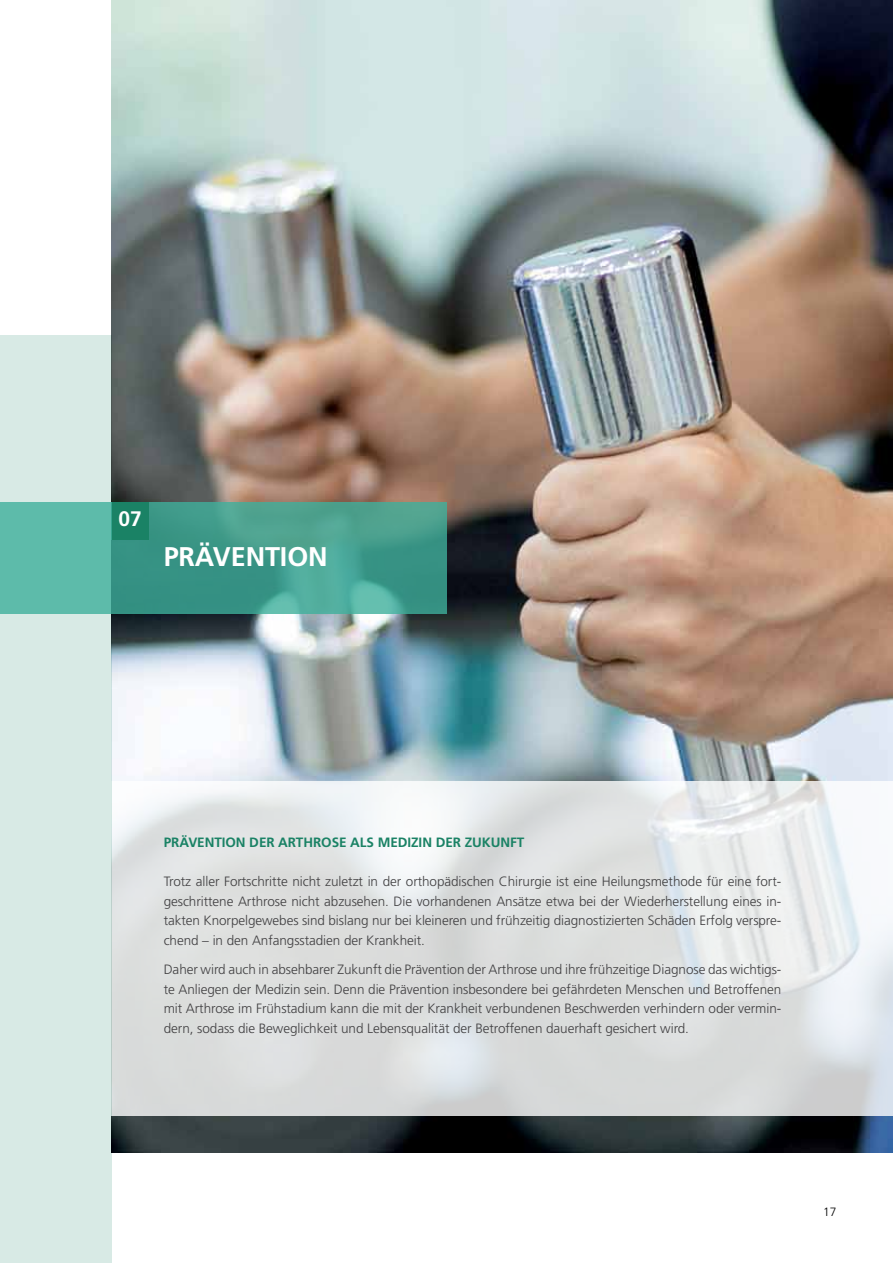
<style>
.page{position:relative;width:893px;height:1263px;background:#fff}
.page>*{position:absolute;margin:0;border:0;box-sizing:border-box;transform-origin:0 0}
.t1{font:700 27px "Frutiger LT Pro";color:#fff}
.t2{font:700 21px "Frutiger LT Pro";color:#fff}
.t3{font:300 13.5px/19.5px "Frutiger LT Pro";letter-spacing:-.005em;color:#414042;text-align:justify}
.t4{font:700 13.5px "Frutiger LT Pro";letter-spacing:-.005em;color:#1a8265}
.t5{font:300 12px "Frutiger LT Pro";color:#000}
</style>
<div class="page">
<img style="left:112px;top:0;width:781px;height:1152px">
<svg style="left:112px;top:502px;width:334px;height:112px;background:#429c8c"></svg>
<div style="left:112px;top:502px;width:37px;height:37px;background:#1a8265"></div>
<svg style="left:112px;top:781px;width:781px;height:335px;background:#dfe2e2"></svg>
<div style="left:0;top:335px;width:112px;height:928px;background:#d8eae5"></div>
<div style="left:0;top:502px;width:112px;height:112px;background:#5dbbaa"></div>
<h2 class="t2" style="left:119px;top:506px;width:25px">07</h2>
<h1 class="t1" style="left:164px;top:541px;width:65px">PRÄVENTI</h1>
<h1 class="t1" style="left:287px;top:541px;width:38px">ON</h1>
<p class="t4" style="left:164px;top:835px;width:33px">PRÄVENTI</p>
<p class="t4" style="left:226px;top:835px;width:134px">ON DER ARTHROSE ALS</p>
<p class="t4" style="left:378px;top:835px;width:146px">MEDIZIN DER ZUKUNFT</p>
<p class="t3" style="left:164px;top:872px;width:619px">Trotz aller Fortschritte nicht zuletzt in der orthopädischen Chirurgie ist eine Heilungsmethode für eine fort&shy;geschrittene Arthrose nicht abzusehen. Die vorhandenen Ansätze etwa bei der Wiederherstellung eines in&shy;takten Knorpelgewebes sind bislang nur bei kleineren und frühzeitig diagnostizierten Schäden Erfolg verspre&shy;chend – in den Anfangsstadien der Krankheit.</p>
<p class="t3" style="left:164px;top:960px;width:619px">Daher wird auch in absehbarer Zukunft die Prävention der Arthrose und ihre frühzeitige Diagnose das wichtigs&shy;te Anliegen der Medizin sein. Denn die Prävention insbesondere bei gefährdeten Menschen und Betroffenen mit Arthrose im Frühstadium kann die mit der Krankheit verbundenen Beschwerden verhindern oder vermin&shy;dern, sodass die Beweglichkeit und Lebensqualität der Betroffenen dauerhaft gesichert wird.</p>
<p class="t5" style="left:823px;top:1204px;width:15px">17</p>
</div>
